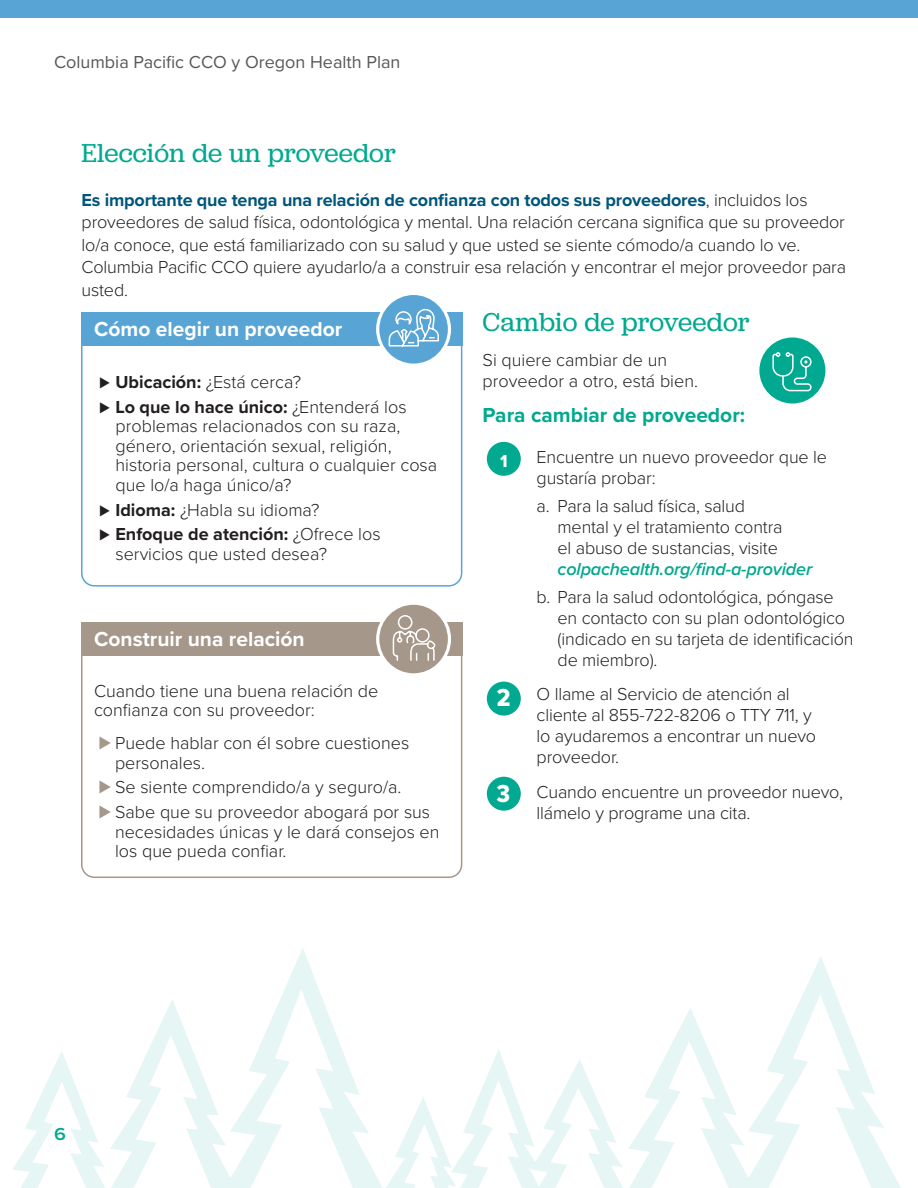
<style>
.page{position:relative;width:918px;height:1188px;background:#fff}
.page>*{position:absolute;margin:0;border:0;box-sizing:border-box;transform-origin:0 0}
.page_head{font:27px "Jubilat";letter-spacing:.005em;color:#00a98f}
.icon2_text_2{font:25.5px "Proxima Nova Cond Extrabld";color:#fff}
.Gra_hics_Headers{font:700 21px "Proxima Nova";color:#fff}
.text{font:700 21px "Proxima Nova";color:#00a98f}
.text-2{font:300 18px/19.5px "Proxima Nova";color:#231f20}
.icon2_text_2-2{font:300 18px/21px "Proxima Nova";letter-spacing:-.01em;color:#231f20}
.icon2_text{font:300 18px/21px "Proxima Nova";letter-spacing:-.01em;color:#231f20}
.t1{font:18px "Proxima Nova";color:#57585a}
.t2{font:600 18px "Proxima Nova";color:#00a98f;scale:1.1 1}
.icon2_text-2{font:18px "Proxima Nova Cond Extrabld";color:#fff}
.s1{font-weight:700;color:#00567a}
.s2{font-weight:700}
.s3{font-size:21px;color:#a5978a}
.s4{font-weight:600;font-style:italic;color:#00a98f}
</style>
<div class="page">
<svg style="left:13px;top:948px;width:370px;height:240px"></svg>
<svg style="left:386px;top:1097px;width:65px;height:91px"></svg>
<svg style="left:451px;top:957px;width:450px;height:231px"></svg>
<div style="left:0;top:0;width:918px;height:18px;background:#58a5d5"></div>
<div style="left:487px;top:442px;width:34px;height:34px;background:#00a98f;border-radius:50%"></div>
<div style="left:81px;top:623px;width:381px;height:255px;border:2px solid #a5978a;border-radius:13px"></div>
<div style="left:81px;top:622px;width:381px;height:34px;background:#a5978a"></div>
<div style="left:81px;top:313px;width:381px;height:274px;border:2px solid #58a5d5;border-radius:13px"></div>
<div style="left:81px;top:312px;width:381px;height:34px;background:#58a5d5"></div>
<div style="left:759px;top:337px;width:67px;height:67px;background:#00a98f;border-radius:50%"></div>
<div style="left:758px;top:336px;width:69px;height:69px;border:1px solid #fff;border-radius:50%"></div>
<svg style="left:772px;top:352px;width:40px;height:40px"></svg>
<svg style="left:378px;top:603px;width:71px;height:72px;fill:#a5978a"></svg>
<div style="left:376px;top:602px;width:75px;height:75px;border:3px solid #fff;border-radius:50%"></div>
<svg style="left:392px;top:614px;width:44px;height:48px"></svg>
<svg style="left:378px;top:293px;width:71px;height:72px;fill:#58a5d5"></svg>
<div style="left:376px;top:292px;width:75px;height:75px;border:3px solid #fff;border-radius:50%"></div>
<svg style="left:388px;top:308px;width:52px;height:40px"></svg>
<div style="left:487px;top:777px;width:34px;height:34px;background:#00a98f;border-radius:50%"></div>
<div style="left:487px;top:682px;width:34px;height:34px;background:#00a98f;border-radius:50%"></div>
<p class="t1" style="left:54px;top:49px;width:348px">Columbia Pacific CCO y Oregon Health Plan</p>
<p class="page_head" style="left:82px;top:136px;width:316px">Elección de un proveedor</p>
<p class="text-2" style="left:82px;top:188px;width:766px;line-height:22.5px"><span class="s1">Es importante que tenga una relación de confianza con todos sus proveedores</span>, incluidos los proveedores de salud física, odontológica y mental. Una relación cercana significa que su proveedor lo/a conoce, que está familiarizado con su salud y que usted se siente cómodo/a cuando lo ve.<br>Columbia Pacific CCO quiere ayudarlo/a a construir esa relación y encontrar el mejor proveedor para usted.</p>
<p class="Gra_hics_Headers" style="left:94px;top:314px;width:250px">Cómo elegir un proveedor</p>
<p class="text-2" style="left:99px;top:371px;width:204px">⊲ <span class="s2">Ubicación:</span> ¿Está cerca?</p>
<p class="text-2" style="left:116px;top:396px;width:323px;text-indent:-16px">⊲ <span class="s2">Lo que lo hace único:</span> ¿Entenderá los problemas relacionados con su raza, género, orientación sexual, religión, historia personal, cultura o cualquier cosa que lo/a haga único/a?</p>
<p class="text-2" style="left:99px;top:499px;width:222px">⊲ <span class="s2">Idioma:</span> ¿Habla su idioma?</p>
<p class="text-2" style="left:116px;top:524px;width:267px;text-indent:-16px">⊲ <span class="s2">Enfoque de atención:</span> ¿Ofrece los servicios que usted desea?</p>
<p class="Gra_hics_Headers" style="left:94px;top:624px;width:212px">Construir una relación</p>
<p class="text-2" style="left:94px;top:680px;width:286px">Cuando tiene una buena relación de confianza con su proveedor:</p>
<p class="text-2" style="left:115px;top:732px;width:296px;text-indent:-16px"><span class="s3">⊲</span> Puede hablar con él sobre cuestiones personales.</p>
<p class="text-2" style="left:99px;top:777px;width:304px"><span class="s3">⊲</span> Se siente comprendido/a y seguro/a.</p>
<p class="text-2" style="left:115px;top:802px;width:326px;text-indent:-16px"><span class="s3">⊲</span> Sabe que su proveedor abogará por sus necesidades únicas y le dará consejos en los que pueda confiar.</p>
<p class="page_head" style="left:483px;top:305px;width:269px">Cambio de proveedor</p>
<p class="text-2" style="left:483px;top:349px;width:217px;line-height:21px">Si quiere cambiar de un proveedor a otro, está bien.</p>
<p class="text" style="left:483px;top:399px;width:264px">Para cambiar de proveedor:</p>
<p class="icon2_text-2" style="left:500px;top:448px;width:9px">1</p>
<p class="icon2_text" style="left:537px;top:446px;width:292px">Encuentre un nuevo proveedor que le gustaría probar:</p>
<p class="icon2_text_2-2" style="left:558px;top:495px;width:256px;text-indent:-21px">a. Para la salud física, salud<br>mental y el tratamiento contra<br>el abuso de sustancias, visite <span class="s4">colpachealth.org/find-a-provider</span></p>
<p class="icon2_text_2-2" style="left:558px;top:585px;width:297px;text-indent:-21px">b. Para la salud odontológica, póngase en contacto con su plan odontológico (indicado en su tarjeta de identificación de miembro).</p>
<p class="icon2_text_2-2" style="left:537px;top:683px;width:281px">O llame al Servicio de atención al cliente al 855-722-8206 o TTY 711, y lo ayudaremos a encontrar un nuevo proveedor.</p>
<p class="icon2_text_2-2" style="left:537px;top:780px;width:308px">Cuando encuentre un proveedor nuevo, llámelo y programe una cita.</p>
<p class="icon2_text_2" style="left:497px;top:679px;width:15px">2</p>
<p class="icon2_text_2" style="left:496px;top:775px;width:15px">3</p>
<p class="t2" style="left:54px;top:1120px;width:12px">6</p>
</div>
